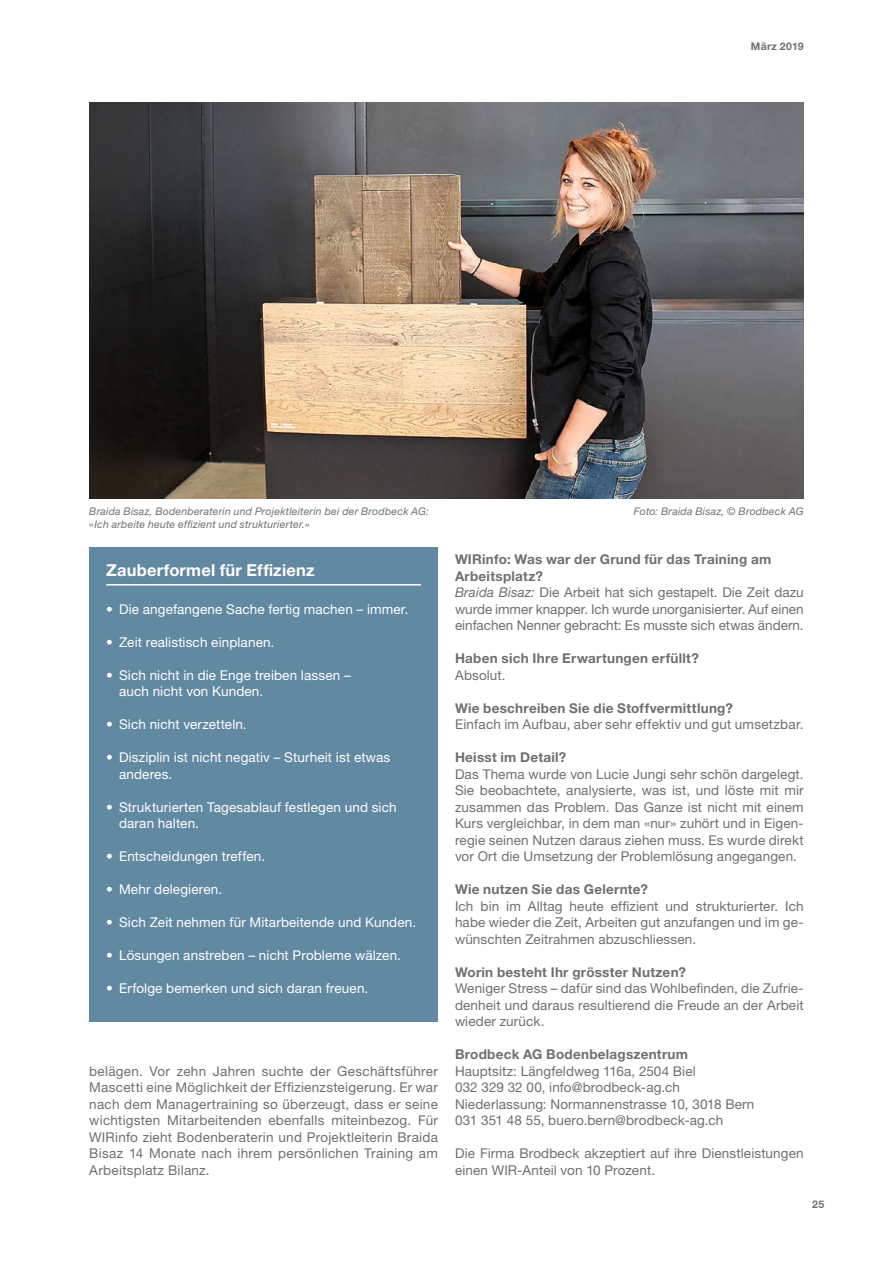
<style>
.page{position:relative;width:893px;height:1263px;background:#fff}
.page>*{position:absolute;margin:0;border:0;box-sizing:border-box;transform-origin:0 0}
.t1{font:700 16.5px "Helvetica Neue LT Pro";letter-spacing:.01em;color:#fff}
.t2{font:13.5px/16.5px "Helvetica Neue LT Pro";letter-spacing:.01em;color:#706f6f;text-align:justify}
.t3{font:13.5px/16.5px "Helvetica Neue LT Pro";letter-spacing:.01em;color:#fff}
.t4{font:700 13.5px "Helvetica Neue LT Pro";letter-spacing:.02em;color:#706f6f}
.t5{font:italic 10.5px "Helvetica Neue LT Pro";letter-spacing:.02em;color:#706f6f}
.t6{font:700 10.5px "Helvetica Neue LT Pro";letter-spacing:.03em;color:#706f6f}
.s1{font-weight:700}
.s2{font-style:italic}
</style>
<div class="page">
<img style="left:89px;top:102px;width:715px;height:396px">
<div style="left:89px;top:548px;width:349px;height:474px;background:#6289a2"></div>
<hr style="left:106px;top:584px;width:315px;height:1px;background:#fff">
<p class="t6" style="left:751px;top:40px;width:54px">März 2019</p>
<p class="t5" style="left:89px;top:504px;width:341px">Braida Bisaz, Bodenberaterin und Projektleiterin bei der Brodbeck AG:</p>
<p class="t5" style="left:634px;top:504px;width:171px">Foto: Braida Bisaz, © Brodbeck AG</p>
<p class="t5" style="left:89px;top:518px;width:222px">«Ich arbeite heute effizient und strukturierter.»</p>
<p class="t1" style="left:106px;top:560px;width:210px">Zauberformel für Effizienz</p>
<p class="t3" style="left:106px;top:600px;width:304px">• Die angefangene Sache fertig machen – immer.</p>
<p class="t3" style="left:106px;top:633px;width:170px">• Zeit realistisch einplanen.</p>
<p class="t3" style="left:119px;top:666px;width:233px;text-indent:-13px">• Sich nicht in die Enge treiben lassen – auch nicht von Kunden.</p>
<p class="t3" style="left:106px;top:716px;width:142px">• Sich nicht verzetteln.</p>
<p class="t3" style="left:119px;top:749px;width:273px;text-indent:-13px">• Disziplin ist nicht negativ – Sturheit ist etwas anderes.</p>
<p class="t3" style="left:119px;top:798px;width:279px;text-indent:-13px">• Strukturierten Tagesablauf festlegen und sich daran halten.</p>
<p class="t3" style="left:106px;top:848px;width:160px">• Entscheidungen treffen.</p>
<p class="t3" style="left:106px;top:881px;width:117px">• Mehr delegieren.</p>
<p class="t3" style="left:106px;top:914px;width:311px">• Sich Zeit nehmen für Mitarbeitende und Kunden.</p>
<p class="t3" style="left:106px;top:947px;width:296px">• Lösungen anstreben – nicht Probleme wälzen.</p>
<p class="t3" style="left:106px;top:980px;width:263px">• Erfolge bemerken und sich daran freuen.</p>
<p class="t2" style="left:89px;top:1062px;width:350px">belägen. Vor zehn Jahren suchte der Geschäftsführer Mascetti eine Möglichkeit der Effizienzsteigerung. Er war nach dem Managertraining so überzeugt, dass er seine wichtigsten Mitarbeitenden ebenfalls miteinbezog. Für WIRinfo zieht Bodenberaterin und Projektleiterin Braida Bisaz 14 Monate nach ihrem persönlichen Training am Arbeitsplatz Bilanz.</p>
<p class="t2" style="left:455px;top:551px;width:350px;text-align:left"><span class="s1">WIRinfo: Was war der Grund für das Training am Arbeitsplatz?<br></span><span class="s2">Braida Bisaz:</span> Die Arbeit hat sich gestapelt. Die Zeit dazu wurde immer knapper. Ich wurde unorganisierter. Auf einen einfachen Nenner gebracht: Es musste sich etwas ändern.</p>
<p class="t4" style="left:455px;top:650px;width:245px">Haben sich Ihre Erwartungen erfüllt?</p>
<p class="t2" style="left:455px;top:666px;width:52px">Absolut.</p>
<p class="t4" style="left:455px;top:699px;width:280px">Wie beschreiben Sie die Stoffvermittlung?</p>
<p class="t2" style="left:455px;top:716px;width:350px">Einfach im Aufbau, aber sehr effektiv und gut umsetzbar.</p>
<p class="t4" style="left:455px;top:749px;width:113px">Heisst im Detail?</p>
<p class="t2" style="left:455px;top:765px;width:350px">Das Thema wurde von Lucie Jungi sehr schön dargelegt.<br>Sie beobachtete, analysierte, was ist, und löste mit mir zusammen das Problem. Das Ganze ist nicht mit einem Kurs vergleichbar, in dem man «nur» zuhört und in Eigen&shy;regie seinen Nutzen daraus ziehen muss. Es wurde direkt vor Ort die Umsetzung der Problemlösung angegangen.</p>
<p class="t4" style="left:455px;top:881px;width:194px">Wie nutzen Sie das Gelernte?</p>
<p class="t2" style="left:455px;top:897px;width:350px">Ich bin im Alltag heute effizient und strukturierter. Ich habe wieder die Zeit, Arbeiten gut anzufangen und im ge&shy;wünschten Zeitrahmen abzuschliessen.</p>
<p class="t4" style="left:455px;top:963px;width:233px">Worin besteht Ihr grösster Nutzen?</p>
<p class="t2" style="left:455px;top:980px;width:350px">Weniger Stress – dafür sind das Wohlbefinden, die Zufrie&shy;denheit und daraus resultierend die Freude an der Arbeit wieder zurück.</p>
<p class="t4" style="left:455px;top:1046px;width:235px">Brodbeck AG Bodenbelagszentrum</p>
<p class="t2" style="left:455px;top:1062px;width:301px;text-align:left">Hauptsitz: Längfeldweg 116a, 2504 Biel<br>032 329 32 00, info@brodbeck-ag.ch Niederlassung: Normannenstrasse 10, 3018 Bern 031 351 48 55, buero.bern@brodbeck-ag.ch</p>
<p class="t2" style="left:455px;top:1145px;width:350px">Die Firma Brodbeck akzeptiert auf ihre Dienstleistungen einen WIR-Anteil von 10 Prozent.</p>
<p class="t6" style="left:812px;top:1197px;width:14px">25</p>
</div>
